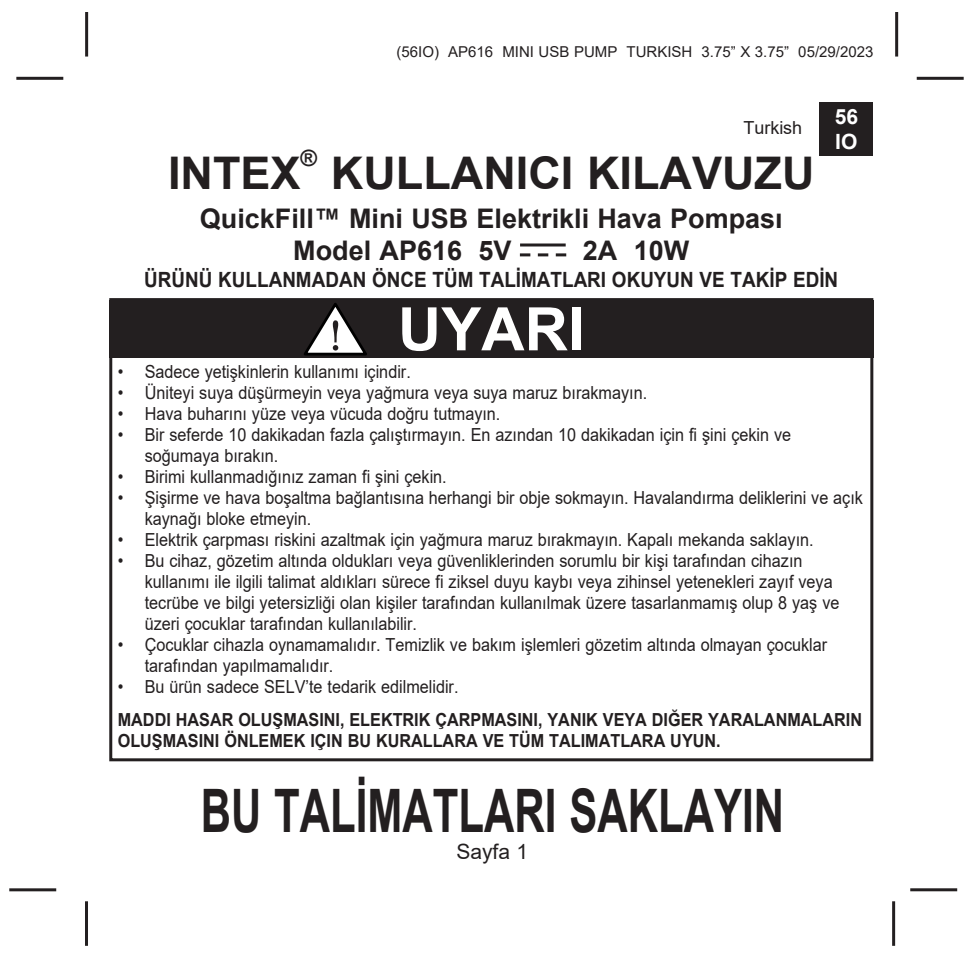
<style>
.page{position:relative;width:972px;height:972px;background:#fff}
.page>*{position:absolute;margin:0;border:0;box-sizing:border-box;transform-origin:0 0}
.t1{font:700 60px "Arial";color:#231f20;scale:.7 1}
.t2{font:700 60px "Arial";color:#fff}
.t3{font:700 45px "Arial";color:#231f20}
.t4{font:700 27px "Arial";color:#231f20}
.t5{font:700 22.5px "Arial";color:#231f20}
.t6{font:700 21px "Arial";color:#231f20;scale:.9 1}
.t7{font:21px "Arial";color:#231f20}
.t8{font:700 21px/25.2px "Arial";color:#fff}
.t9{font:18px/21px "Arial";color:#231f20;scale:.9 1}
.t10{font:700 18px "Arial";color:#231f20;scale:.9 1}
.t11{font:18px "Arial";color:#231f20}
.t12{font:15px "Arial";color:#231f20}
</style>
<div class="page">
<hr style="left:16px;top:77px;width:47px;height:3px;background:#231f20">
<hr style="left:9px;top:888px;width:47px;height:3px;background:#231f20">
<hr style="left:917px;top:77px;width:47px;height:3px;background:#231f20">
<hr style="left:910px;top:888px;width:47px;height:3px;background:#231f20">
<hr style="left:85px;top:12px;width:3px;height:45px;background:#231f20">
<hr style="left:895px;top:12px;width:3px;height:45px;background:#231f20">
<hr style="left:85px;top:901px;width:3px;height:45px;background:#231f20">
<hr style="left:892px;top:901px;width:3px;height:45px;background:#231f20">
<div style="left:819px;top:102px;width:54px;height:54px;background:#231f20"></div>
<hr style="left:520px;top:244px;width:46px;height:3px;background:#231f20">
<svg style="left:520px;top:253px;width:46px;height:3px"></svg>
<div style="left:109px;top:298px;width:764px;height:463px;border:3px solid #231f20"></div>
<div style="left:109px;top:300px;width:764px;height:57px;background:#231f20"></div>
<svg style="left:304px;top:303px;width:63px;height:53px"></svg>
<p class="t12" style="left:396px;top:42px;width:478px">(56IO) AP616 MINI USB PUMP TURKISH 3.75” X 3.75” 05/29/2023</p>
<p class="t8" style="left:835px;top:104px;width:25px">56<br>IO</p>
<p class="t11" style="left:743px;top:115px;width:61px">Turkish</p>
<p class="t3" style="left:168px;top:142px;width:134px">INTEX</p>
<p class="t5" style="left:301px;top:142px;width:18px">®</p>
<p class="t3" style="left:331px;top:142px;width:485px">KULLANICI KILAVUZU</p>
<p class="t4" style="left:200px;top:199px;width:584px">QuickFill™ Mini USB Elektrikli Hava Pompası</p>
<p class="t4" style="left:293px;top:232px;width:220px">Model AP616 5V</p>
<p class="t4" style="left:583px;top:232px;width:108px">2A 10W</p>
<p class="t6" style="left:144px;top:265px;width:773px">ÜRÜNÜ KULLANMADAN ÖNCE TÜM TALİMATLARI OKUYUN VE TAKİP EDİN</p>
<p class="t2" style="left:398px;top:287px;width:188px">UYARI</p>
<p class="t9" style="left:118px;top:361px;width:327px">• Sadece yetişkinlerin kullanımı içindir.</p>
<p class="t9" style="left:118px;top:382px;width:590px">• Üniteyi suya düşürmeyin veya yağmura veya suya maruz bırakmayın.</p>
<p class="t9" style="left:118px;top:403px;width:427px">• Hava buharını yüze veya vücuda doğru tutmayın.</p>
<p class="t9" style="left:145px;top:424px;width:720px;text-indent:-27px">• Bir seferde 10 dakikadan fazla çalıştırmayın. En azından 10 dakikadan için fi şini çekin ve soğumaya bırakın.</p>
<p class="t9" style="left:118px;top:466px;width:367px">• Birimi kullanmadığınız zaman fi şini çekin.</p>
<p class="t9" style="left:145px;top:487px;width:799px;text-indent:-27px">• Şişirme ve hava boşaltma bağlantısına herhangi bir obje sokmayın. Havalandırma deliklerini ve açık kaynağı bloke etmeyin.</p>
<p class="t9" style="left:118px;top:529px;width:775px">• Elektrik çarpması riskini azaltmak için yağmura maruz bırakmayın. Kapalı mekanda saklayın.</p>
<p class="t9" style="left:145px;top:550px;width:773px;text-indent:-27px">• Bu cihaz, gözetim altında oldukları veya güvenliklerinden sorumlu bir kişi tarafından cihazın kullanımı ile ilgili talimat aldıkları sürece fi ziksel duyu kaybı veya zihinsel yetenekleri zayıf veya tecrübe ve bilgi yetersizliği olan kişiler tarafından kullanılmak üzere tasarlanmamış olup 8 yaş ve üzeri çocuklar tarafından kullanılabilir.</p>
<p class="t9" style="left:145px;top:634px;width:760px;text-indent:-27px">• Çocuklar cihazla oynamamalıdır. Temizlik ve bakım işlemleri gözetim altında olmayan çocuklar tarafından yapılmamalıdır.</p>
<p class="t9" style="left:118px;top:676px;width:380px">• Bu ürün sadece SELV’te tedarik edilmelidir.</p>
<p class="t10" style="left:118px;top:707px;width:828px">MADDI HASAR OLUŞMASINI, ELEKTRIK ÇARPMASINI, YANIK VEYA DIĞER YARALANMALARIN</p>
<p class="t10" style="left:118px;top:728px;width:671px">OLUŞMASINI ÖNLEMEK IÇIN BU KURALLARA VE TÜM TALIMATLARA UYUN.</p>
<h1 class="t1" style="left:201px;top:769px;width:835px">BU TALİMATLARI SAKLAYIN</h1>
<p class="t7" style="left:456px;top:837px;width:73px">Sayfa 1</p>
</div>
